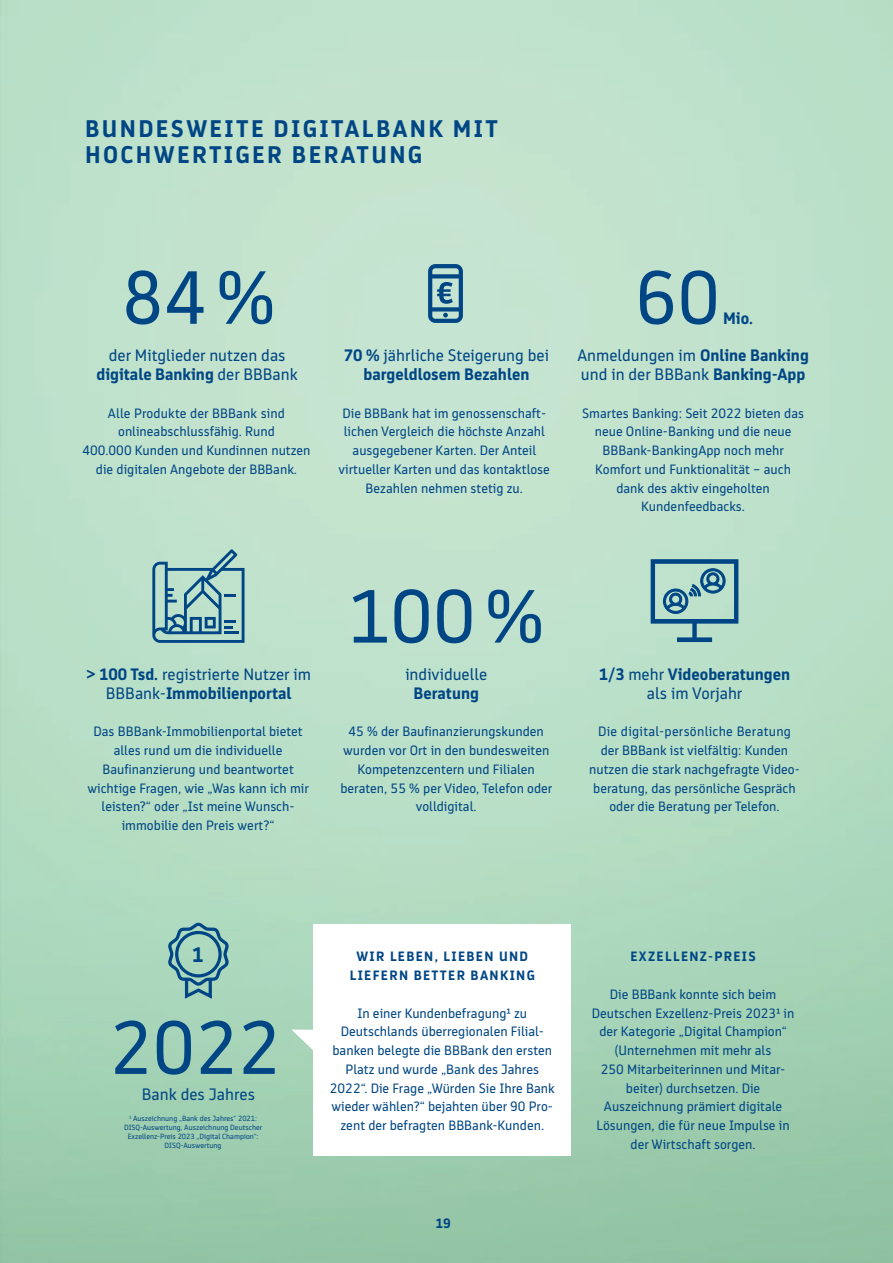
<style>
.page{position:relative;width:893px;height:1263px;background:#fff}
.page>*{position:absolute;margin:0;border:0;box-sizing:border-box;transform-origin:0 0}
.Fakten__Zahlen{font:75px "BB Bank Type";color:#004684}
.t1{font:700 24px/25.8px "BB Bank Type";letter-spacing:.1em;color:#004684}
.t2{font:700 21px "BB Bank Type";color:#004684}
.Fakten__Infoseiten{font:16.5px/18.8px "BB Bank Type";color:#004684;text-align:center}
.Fakten__Infoseiten-2{font:700 16.5px/18.8px "BB Bank Type";color:#004684;text-align:center}
.Text__Infoseiten{font:13.5px/18.8px "BB Bank Type";color:#004684;text-align:center}
.Copy{font:13.5px/18.8px "BB Bank Type";color:#004684;text-align:center}
.Hedaline_2__Infoseit{font:700 13.5px/18.8px "BB Bank Type";letter-spacing:.1em;color:#004684;text-align:center}
.t3{font:7.5px/9px "BB Bank Type";color:#004684;text-align:center}
.s1{font-weight:700}
.s2{font-weight:400}
.s3{font-weight:300}
</style>
<div class="page">
<img style="left:0;top:0;width:893px;height:1263px">
<svg style="left:428px;top:264px;width:35px;height:59px;background:#5b8fa7"></svg>
<svg style="left:152px;top:549px;width:93px;height:94px;background:#86b3b6"></svg>
<div style="left:313px;top:925px;width:257px;height:231px;background:#fff"></div>
<svg style="left:291px;top:1029px;width:22px;height:22px"></svg>
<svg style="left:167px;top:922px;width:63px;height:78px;background:#80b3af"></svg>
<svg style="left:651px;top:559px;width:87px;height:83px;background:#82b0b4"></svg>
<p class="t1" style="left:85px;top:115px;width:414px">BUNDESWEITE DIGITALBANK MIT<br>HOCHWERTIGER BERATUNG</p>
<p class="Fakten__Zahlen" style="left:121px;top:256px;width:156px">84%</p>
<p class="Fakten__Zahlen" style="left:635px;top:256px;width:87px">60</p>
<p class="Fakten__Infoseiten-2" style="left:723px;top:309px;width:31px">Mio.</p>
<p class="Fakten__Infoseiten" style="left:96px;top:346px;width:203px">der Mitglieder nutzen das <span class="s1">digitale Banking</span> der BBBank</p>
<p class="Fakten__Infoseiten-2" style="left:344px;top:346px;width:207px">70 % <span class="s2">jährliche Steigerung bei </span>bargeldlosem Bezahlen</p>
<p class="Copy" style="left:82px;top:403px;width:230px">Alle Produkte der BBBank sind onlineabschlussfähig. Rund<br>400.000 Kunden und Kundinnen nutzen die digitalen Angebote der BBBank.</p>
<p class="Copy" style="left:339px;top:403px;width:213px">Die BBBank hat im genossenschaft&shy;lichen Vergleich die höchste Anzahl ausgegebener Karten. Der Anteil virtueller Karten und das kontaktlose Bezahlen nehmen stetig zu.</p>
<p class="Fakten__Infoseiten" style="left:577px;top:346px;width:233px;text-align:left">Anmeldungen im <span class="s1">Online Banking </span>und in der BBBank <span class="s1">Banking-App</span></p>
<p class="Text__Infoseiten" style="left:582px;top:403px;width:223px">Smartes Banking: Seit 2022 bieten das neue Online-Banking und die neue<br>BBBank-BankingApp noch mehr<br>Komfort und Funktionalität – auch dank des aktiv eingeholten<br>Kundenfeedbacks.</p>
<p class="Fakten__Infoseiten" style="left:86px;top:665px;width:226px"><span class="s1">&gt; 100 Tsd.</span> registrierte Nutzer im<br>BBBank-<span class="s1">Immobilienportal</span></p>
<p class="Fakten__Zahlen" style="left:347px;top:574px;width:198px">100%</p>
<p class="Fakten__Infoseiten" style="left:405px;top:665px;width:83px">individuelle<br><span class="s1">Beratung</span></p>
<p class="Fakten__Infoseiten-2" style="left:599px;top:665px;width:193px">1/3 <span class="s2">mehr</span> Videoberatungen <span class="s2">als im Vorjahr</span></p>
<p class="Text__Infoseiten" style="left:88px;top:722px;width:223px">Das BBBank-Immobilienportal bietet alles rund um die individuelle Baufinanzierung und beantwortet wichtige Fragen, wie „Was kann ich mir leisten?“ oder „Ist meine Wunsch&shy;immobilie den Preis wert?“</p>
<p class="Text__Infoseiten" style="left:340px;top:722px;width:214px">45 % der Baufinanzierungskunden wurden vor Ort in den bundesweiten<br>Kompetenzcentern und Filialen beraten, 55 % per Video, Telefon oder volldigital.</p>
<p class="Text__Infoseiten" style="left:589px;top:722px;width:212px">Die digital-persönliche Beratung der BBBank ist vielfältig: Kunden nutzen die stark nachgefragte Video&shy;beratung, das persönliche Gespräch oder die Beratung per Telefon.</p>
<p class="t2" style="left:192px;top:942px;width:13px">1</p>
<p class="Fakten__Zahlen" style="left:110px;top:1006px;width:172px">2022</p>
<p class="Fakten__Infoseiten" style="left:142px;top:1085px;width:115px">Bank des Jahres</p>
<p class="t3" style="left:124px;top:1113px;width:140px"><span class="s3">¹</span> Auszeichnung „Bank des Jahres“ 2021:<br>DISQ-Auswertung, Auszeichnung Deutscher Exzellenz-Preis 2023 „Digital Champion“:<br>DISQ-Auswertung</p>
<p class="Hedaline_2__Infoseit" style="left:350px;top:947px;width:187px">WIR LEBEN, LIEBEN UND<br>LIEFERN BETTER BANKING</p>
<p class="Copy" style="left:330px;top:1003px;width:226px">In einer Kundenbefragung¹ zu Deutschlands überregionalen Filial&shy;banken belegte die BBBank den ersten Platz und wurde „Bank des Jahres 2022“. Die Frage „Würden Sie Ihre Bank wieder wählen?“ bejahten über 90 Pro&shy;zent der befragten BBBank-Kunden.</p>
<p class="Hedaline_2__Infoseit" style="left:435px;top:1213px;width:17px">19</p>
<p class="Hedaline_2__Infoseit" style="left:630px;top:947px;width:127px">EXZELLENZ-PREIS</p>
<p class="Text__Infoseiten" style="left:592px;top:985px;width:204px">Die BBBank konnte sich beim<br>Deutschen Exzellenz-Preis 2023¹ in der Kategorie „Digital Champion“ (Unternehmen mit mehr als<br>250 Mitarbeiterinnen und Mitar&shy;beiter) durchsetzen. Die<br>Auszeichnung prämiert digitale<br>Lösungen, die für neue Impulse in der Wirtschaft sorgen.</p>
</div>
